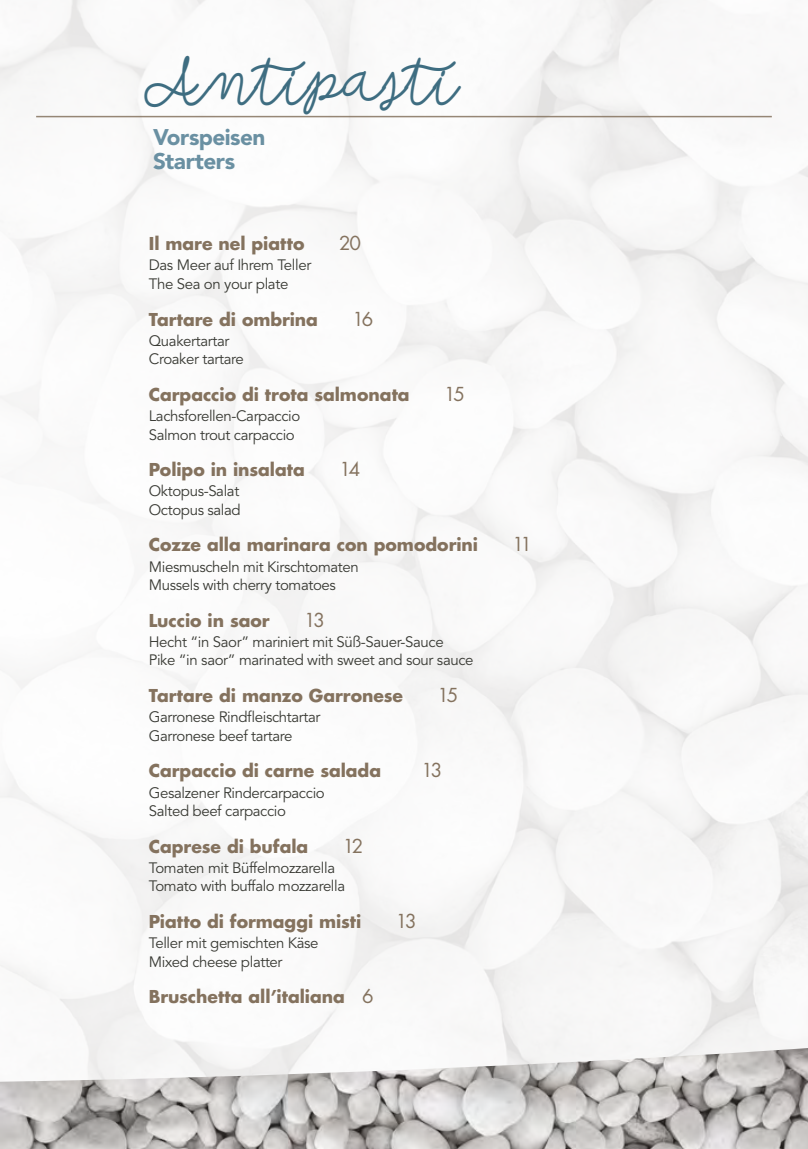
<style>
.page{position:relative;width:808px;height:1149px;background:#fff}
.page>*{position:absolute;margin:0;border:0;box-sizing:border-box;transform-origin:0 0}
.t1{font:700 54px "Savethe Date Script";letter-spacing:-.02em;color:#3e6d81;scale:.9 1}
.t2{font:900 22.5px/24px "Avenir LT Std";letter-spacing:-.025em;color:#6a90a2}
.t3{font:18.75px "Futura Std";letter-spacing:-.125em;color:#84725e}
.t4{font:700 17.25px "Futura Std";letter-spacing:-.005em;color:#84725e}
.t5{font:15px/18.5px "Avenir LT Std";letter-spacing:-.025em;color:#393a34}
.s1{font-weight:400;font-size:18.75px}
</style>
<div class="page">
<img style="left:0;top:1046px;width:808px;height:102px">
<hr style="left:36px;top:116px;width:736px;height:1px;background:#84725e">
<h1 class="t1" style="left:149px;top:44px;width:347px">Antipasti</h1>
<h2 class="t2" style="left:153px;top:125px;width:114px">Vorspeisen<br>Starters</h2>
<p class="t4" style="left:149px;top:232px;width:157px">Il mare nel piatto</p>
<p class="t3" style="left:339px;top:231px;width:24px">20</p>
<p class="t5" style="left:149px;top:256px;width:164px">Das Meer auf Ihrem Teller<br>The Sea on your plate</p>
<p class="t4" style="left:149px;top:307px;width:171px">Tartare di ombrina</p>
<p class="t3" style="left:353px;top:306px;width:22px">16</p>
<p class="t5" style="left:149px;top:332px;width:96px">Quakertartar<br>Croaker tartare</p>
<p class="t4" style="left:149px;top:383px;width:262px">Carpaccio di trota salmonata</p>
<p class="t3" style="left:444px;top:382px;width:22px">15</p>
<p class="t5" style="left:149px;top:407px;width:153px">Lachsforellen-Carpaccio<br>Salmon trout carpaccio</p>
<p class="t4" style="left:149px;top:458px;width:158px">Polipo in insalata</p>
<p class="t3" style="left:339px;top:457px;width:22px">14</p>
<p class="t5" style="left:149px;top:482px;width:93px">Oktopus-Salat<br>Octopus salad</p>
<p class="t4" style="left:149px;top:533px;width:331px">Cozze alla marinara con pomodorini</p>
<p class="t3" style="left:512px;top:532px;width:21px">11</p>
<p class="t5" style="left:149px;top:557px;width:211px">Miesmuscheln mit Kirschtomaten<br>Mussels with cherry tomatoes</p>
<p class="t4" style="left:149px;top:608px;width:122px">Luccio in saor</p>
<p class="t3" style="left:304px;top:607px;width:22px">13</p>
<p class="t5" style="left:149px;top:632px;width:326px">Hecht “in Saor” mariniert mit Süß-Sauer-Sauce<br>Pike “in saor” marinated with sweet and sour sauce</p>
<p class="t4" style="left:149px;top:683px;width:256px">Tartare di manzo Garronese</p>
<p class="t3" style="left:438px;top:682px;width:22px">15</p>
<p class="t5" style="left:149px;top:708px;width:173px">Garronese Rindfleischtartar<br>Garronese beef tartare</p>
<p class="t4" style="left:149px;top:759px;width:234px">Carpaccio di carne salada</p>
<p class="t3" style="left:422px;top:758px;width:22px">13</p>
<p class="t5" style="left:149px;top:783px;width:177px">Gesalzener Rindercarpaccio<br>Salted beef carpaccio</p>
<p class="t4" style="left:149px;top:834px;width:161px">Caprese di bufala</p>
<p class="t3" style="left:343px;top:833px;width:22px">12</p>
<p class="t5" style="left:149px;top:858px;width:198px">Tomaten mit Büffelmozzarella<br>Tomato with buffalo mozzarella</p>
<p class="t4" style="left:149px;top:909px;width:214px">Piatto di formaggi misti</p>
<p class="t3" style="left:396px;top:908px;width:22px">13</p>
<p class="t5" style="left:149px;top:933px;width:171px">Teller mit gemischten Käse<br>Mixed cheese platter</p>
<p class="t4" style="left:149px;top:984px;width:226px">Bruschetta all’italiana <span class="s1">6</span></p>
</div>
